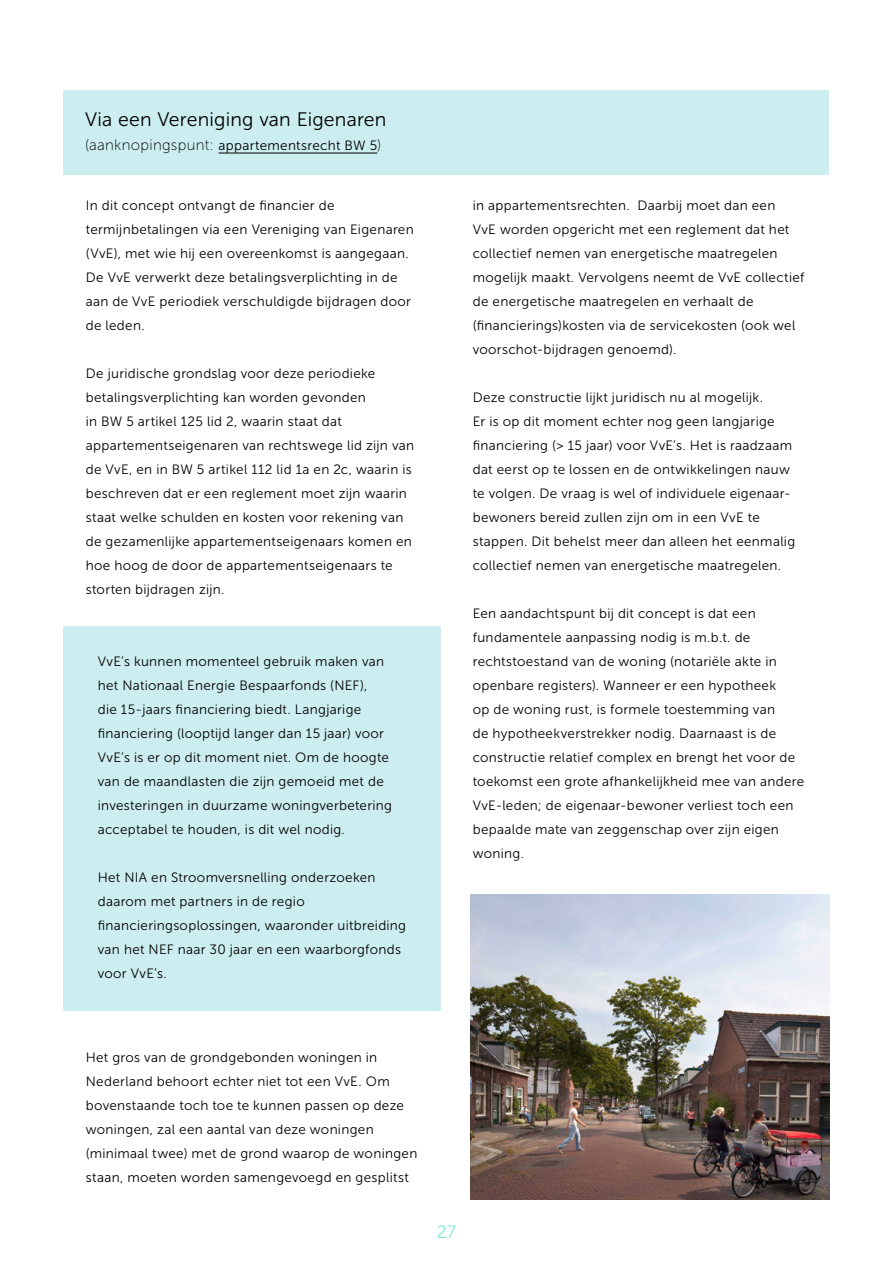
<style>
.page{position:relative;width:893px;height:1263px;background:#fff}
.page>*{position:absolute;margin:0;border:0;box-sizing:border-box;transform-origin:0 0}
.t1{font:19.5px "Museo Sans 300";letter-spacing:.01em;color:#000}
.t2{font:18px "Museo Sans 300";color:#83ebd0}
.t3{font:13.5px/24px "Museo Sans 300";letter-spacing:.025em;color:#000}
.s1{font-family:"Museo Sans 100";font-size:15px}
</style>
<div class="page">
<div style="left:64px;top:90px;width:765px;height:84px;background:#cceef0"></div>
<hr style="left:219px;top:153px;width:158px;height:1px;background:#000">
<div style="left:64px;top:626px;width:377px;height:384px;background:#cceef0"></div>
<img style="left:471px;top:894px;width:359px;height:305px">
<h1 class="t1" style="left:85px;top:109px;width:303px">Via een Vereniging van Eigenaren</h1>
<p class="t3" style="left:85px;top:133px;width:298px"><span class="s1">(aanknopingspunt:</span> appartementsrecht BW 5<span class="s1">)</span></p>
<p class="t3" style="left:86px;top:193px;width:329px">In dit concept ontvangt de financier de termijnbetalingen via een Vereniging van Eigenaren (VvE), met wie hij een overeenkomst is aangegaan.<br>De VvE verwerkt deze betalingsverplichting in de aan de VvE periodiek verschuldigde bijdragen door de leden.</p>
<p class="t3" style="left:86px;top:361px;width:330px">De juridische grondslag voor deze periodieke betalingsverplichting kan worden gevonden<br>in BW 5 artikel 125 lid 2, waarin staat dat appartementseigenaren van rechtswege lid zijn van de VvE, en in BW 5 artikel 112 lid 1a en 2c, waarin is beschreven dat er een reglement moet zijn waarin staat welke schulden en kosten voor rekening van de gezamenlijke appartementseigenaars komen en hoe hoog de door de appartementseigenaars te storten bijdragen zijn.</p>
<p class="t3" style="left:98px;top:649px;width:296px">VvE’s kunnen momenteel gebruik maken van het Nationaal Energie Bespaarfonds (NEF),<br>die 15-jaars financiering biedt. Langjarige financiering (looptijd langer dan 15 jaar) voor VvE’s is er op dit moment niet. Om de hoogte van de maandlasten die zijn gemoeid met de investeringen in duurzame woningverbetering acceptabel te houden, is dit wel nodig.</p>
<p class="t3" style="left:98px;top:865px;width:310px">Het NIA en Stroomversnelling onderzoeken daarom met partners in de regio financieringsoplossingen, waaronder uitbreiding van het NEF naar 30 jaar en een waarborgfonds voor VvE’s.</p>
<p class="t3" style="left:473px;top:194px;width:333px">in appartementsrechten. Daarbij moet dan een<br>VvE worden opgericht met een reglement dat het collectief nemen van energetische maatregelen mogelijk maakt. Vervolgens neemt de VvE collectief de energetische maatregelen en verhaalt de (financierings)kosten via de servicekosten (ook wel voorschot-bijdragen genoemd).</p>
<p class="t3" style="left:473px;top:386px;width:324px">Deze constructie lijkt juridisch nu al mogelijk.<br>Er is op dit moment echter nog geen langjarige financiering (&gt; 15 jaar) voor VvE’s. Het is raadzaam dat eerst op te lossen en de ontwikkelingen nauw te volgen. De vraag is wel of individuele eigenaar&shy;bewoners bereid zullen zijn om in een VvE te stappen. Dit behelst meer dan alleen het eenmalig collectief nemen van energetische maatregelen.</p>
<p class="t3" style="left:473px;top:602px;width:333px">Een aandachtspunt bij dit concept is dat een fundamentele aanpassing nodig is m.b.t. de rechtstoestand van de woning (notariële akte in openbare registers). Wanneer er een hypotheek<br>op de woning rust, is formele toestemming van<br>de hypotheekverstrekker nodig. Daarnaast is de constructie relatief complex en brengt het voor de toekomst een grote afhankelijkheid mee van andere VvE-leden; de eigenaar-bewoner verliest toch een bepaalde mate van zeggenschap over zijn eigen woning.</p>
<p class="t3" style="left:86px;top:1046px;width:333px">Het gros van de grondgebonden woningen in Nederland behoort echter niet tot een VvE. Om bovenstaande toch toe te kunnen passen op deze woningen, zal een aantal van deze woningen (minimaal twee) met de grond waarop de woningen staan, moeten worden samengevoegd en gesplitst</p>
<h2 class="t2" style="left:437px;top:1222px;width:21px">27</h2>
</div>
